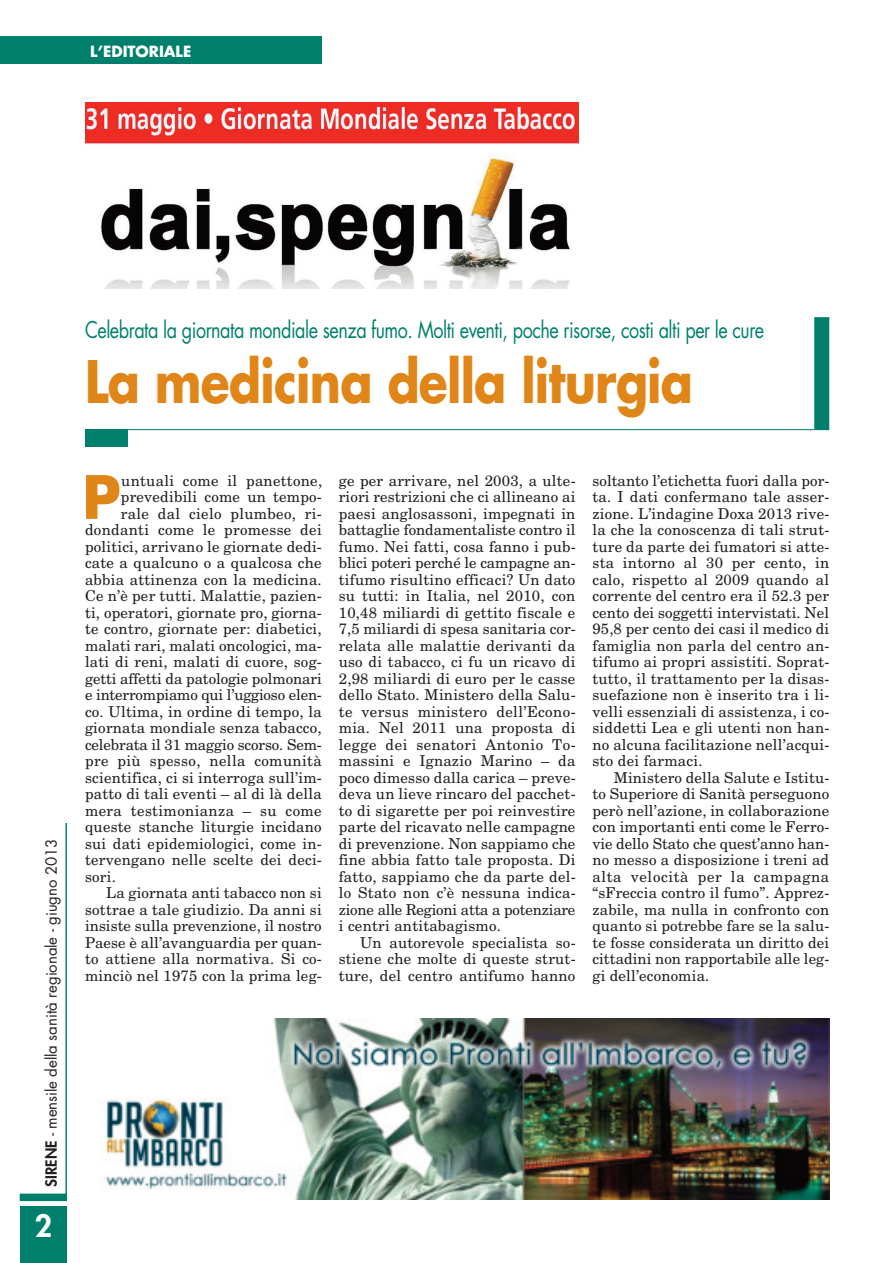
<style>
.page{position:relative;width:893px;height:1263px;background:#fff}
.page>*{position:absolute;margin:0;border:0;box-sizing:border-box;transform-origin:0 0}
.t1{font:700 58.2px "Futura";color:#e08619}
.t2{font:700 57px "Futura";letter-spacing:-.015em;color:#e08619;scale:.83 1}
.t3{font:800 30px "Futura";color:#fff}
.t4{font:22.5px "Futura";letter-spacing:-.025em;color:#00806c;scale:.8 1}
.t5{font:15px/16.5px "New Century Schlbk";letter-spacing:.015em;color:#231f20;text-align:justify}
.t6{font:15px "New Century Schlbk";letter-spacing:-.01em;color:#231f20}
.t7{font:15px "Futura";letter-spacing:-.005em;color:#231f20}
.t8{font:15px "New Century Schlbk";letter-spacing:-.005em;color:#231f20}
.t9{font:700 15px "Futura";color:#fff}
.s1{font-weight:800}
</style>
<div class="page">
<div style="left:20px;top:1193px;width:46px;height:8px;background:#00806c"></div>
<hr style="left:65px;top:823px;width:2px;height:378px;background:#00806c">
<div style="left:20px;top:1207px;width:47px;height:56px;background:#00806c"></div>
<div style="left:0;top:37px;width:322px;height:27px;background:#00806c"></div>
<div style="left:85px;top:429px;width:43px;height:17px;background:#00806c"></div>
<hr style="left:85px;top:429px;width:744px;height:1px;background:#00806c">
<div style="left:814px;top:317px;width:15px;height:113px;background:#00806c"></div>
<img style="left:101px;top:1019px;width:728px;height:180px">
<img style="left:85px;top:102px;width:493px;height:187px">
<p class="t9" style="left:90px;top:44px;width:103px">L’EDITORIALE</p>
<p class="t7" style="left:44px;top:1186px;width:349px;rotate:-90deg"><span class="s1">SIRENE</span> - mensile della sanità regionale - giugno 2013</p>
<h3 class="t3" style="left:35px;top:1211px;width:19px">2</h3>
<h3 class="t4" style="left:85px;top:320px;width:850px">Celebrata la giornata mondiale senza fumo. Molti eventi, poche risorse, costi alti per le cure</h3>
<h2 class="t2" style="left:85px;top:356px;width:734px">La medicina della liturgia</h2>
<h1 class="t1" style="left:82px;top:470px;width:40px">P</h1>
<p class="t5" style="left:121px;top:472px;width:202px">untuali come il panettone,</p>
<p class="t5" style="left:121px;top:489px;width:203px">prevedibili come un tempo-</p>
<p class="t5" style="left:121px;top:505px;width:203px">rale dal cielo plumbeo, ri-</p>
<p class="t5" style="left:85px;top:522px;width:238px">dondanti come le promesse dei</p>
<p class="t5" style="left:85px;top:538px;width:238px">politici, arrivano le giornate dedi-</p>
<p class="t5" style="left:85px;top:555px;width:238px">cate a qualcuno o a qualcosa che</p>
<p class="t5" style="left:85px;top:571px;width:238px">abbia attinenza con la medicina.</p>
<p class="t5" style="left:85px;top:588px;width:238px">Ce n’è per tutti. Malattie, pazien-</p>
<p class="t5" style="left:85px;top:604px;width:238px">ti, operatori, giornate pro, giorna-</p>
<p class="t5" style="left:85px;top:621px;width:238px">te contro, giornate per: diabetici,</p>
<p class="t5" style="left:85px;top:637px;width:238px">malati rari, malati oncologici, ma-</p>
<p class="t5" style="left:85px;top:654px;width:238px">lati di reni, malati di cuore, sog-</p>
<p class="t8" style="left:85px;top:670px;width:238px">getti affetti da patologie polmonari</p>
<p class="t6" style="left:85px;top:686px;width:238px">e interrompiamo qui l’uggioso elen-</p>
<p class="t5" style="left:85px;top:703px;width:238px">co. Ultima, in ordine di tempo, la</p>
<p class="t5" style="left:85px;top:720px;width:238px">giornata mondiale senza tabacco,</p>
<p class="t6" style="left:85px;top:736px;width:238px">celebrata il 31 maggio scorso. Sem-</p>
<p class="t5" style="left:85px;top:753px;width:238px">pre più spesso, nella comunità</p>
<p class="t5" style="left:85px;top:769px;width:238px">scientifica, ci si interroga sull’im-</p>
<p class="t5" style="left:85px;top:786px;width:238px">patto di tali eventi – al di là della</p>
<p class="t5" style="left:85px;top:802px;width:238px">mera testimonianza – su come</p>
<p class="t5" style="left:85px;top:819px;width:238px">queste stanche liturgie incidano</p>
<p class="t5" style="left:85px;top:835px;width:238px">sui dati epidemiologici, come in-</p>
<p class="t5" style="left:85px;top:852px;width:238px">tervengano nelle scelte dei deci-</p>
<p class="t5" style="left:85px;top:868px;width:32px">sori.</p>
<p class="t5" style="left:106px;top:885px;width:217px">La giornata anti tabacco non si</p>
<p class="t5" style="left:85px;top:901px;width:238px">sottrae a tale giudizio. Da anni si</p>
<p class="t5" style="left:85px;top:918px;width:238px">insiste sulla prevenzione, il nostro</p>
<p class="t5" style="left:85px;top:934px;width:238px">Paese è all’avanguardia per quan-</p>
<p class="t5" style="left:85px;top:951px;width:238px">to attiene alla normativa. Si co-</p>
<p class="t5" style="left:85px;top:967px;width:238px">minciò nel 1975 con la prima leg-</p>
<p class="t5" style="left:339px;top:472px;width:238px">ge per arrivare, nel 2003, a ulte&shy;riori restrizioni che ci allineano ai paesi anglosassoni, impegnati in battaglie fondamentaliste contro il fumo. Nei fatti, cosa fanno i pub&shy;blici poteri perché le campagne an&shy;tifumo risultino efficaci? Un dato su tutti: in Italia, nel 2010, con 10,48 miliardi di gettito fiscale e 7,5 miliardi di spesa sanitaria cor&shy;relata alle malattie derivanti da uso di tabacco, ci fu un ricavo di 2,98 miliardi di euro per le casse dello Stato. Ministero della Salu&shy;te versus ministero dell’Econo&shy;mia. Nel 2011 una proposta di legge dei senatori Antonio To&shy;massini e Ignazio Marino – da poco dimesso dalla carica – preve&shy;deva un lieve rincaro del pacchet&shy;to di sigarette per poi reinvestire parte del ricavato nelle campagne di prevenzione. Non sappiamo che fine abbia fatto tale proposta. Di fatto, sappiamo che da parte del&shy;lo Stato non c’è nessuna indica&shy;zione alle Regioni atta a potenziare i centri antitabagismo.</p>
<p class="t5" style="left:339px;top:934px;width:238px;text-indent:21px">Un autorevole specialista so&shy;stiene che molte di queste strut&shy;ture, del centro antifumo hanno</p>
<p class="t5" style="left:592px;top:472px;width:238px">soltanto l’etichetta fuori dalla por&shy;ta. I dati confermano tale asser&shy;zione. L’indagine Doxa 2013 rive&shy;la che la conoscenza di tali strut&shy;ture da parte dei fumatori si atte&shy;sta intorno al 30 per cento, in calo, rispetto al 2009 quando al corrente del centro era il 52.3 per cento dei soggetti intervistati. Nel 95,8 per cento dei casi il medico di famiglia non parla del centro an&shy;tifumo ai propri assistiti. Soprat&shy;tutto, il trattamento per la disas&shy;suefazione non è inserito tra i li&shy;velli essenziali di assistenza, i co&shy;siddetti Lea e gli utenti non han&shy;no alcuna facilitazione nell’acqui&shy;sto dei farmaci.</p>
<p class="t5" style="left:592px;top:769px;width:238px;text-indent:21px">Ministero della Salute e Istitu&shy;to Superiore di Sanità perseguono però nell’azione, in collaborazione con importanti enti come le Ferro&shy;vie dello Stato che quest’anno han&shy;no messo a disposizione i treni ad alta velocità per la campagna “sFreccia contro il fumo”. Apprez&shy;zabile, ma nulla in confronto con quanto si potrebbe fare se la salu&shy;te fosse considerata un diritto dei cittadini non rapportabile alle leg&shy;gi dell’economia.</p>
</div>
